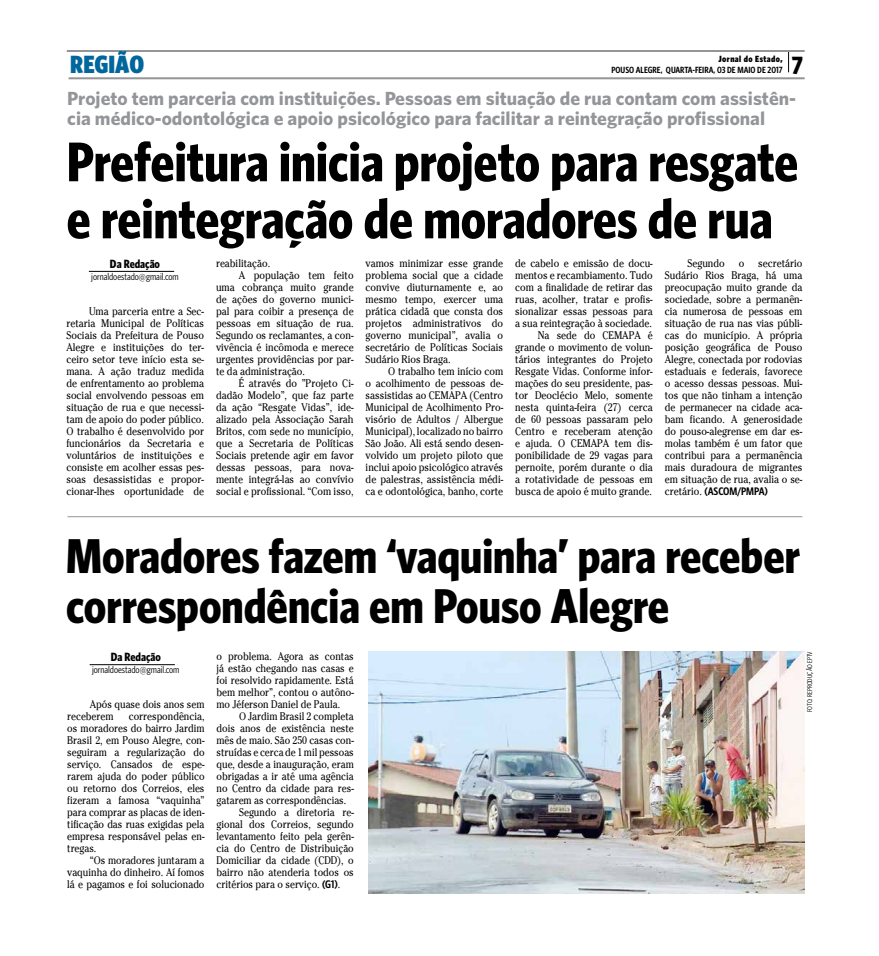
<style>
.page{position:relative;width:879px;height:956px;background:#fff}
.page>*{position:absolute;margin:0;border:0;box-sizing:border-box;transform-origin:0 0}
.t1{font:700 56px/57px "Whitney Condensed";color:#000}
.t2{font:700 49px/50px "Whitney Condensed";color:#000}
.t3{font:900 25px "Whitney Condensed";color:#01669c}
.t4{font:700 25px "Whitney Condensed";color:#000}
.t5{font:700 19px/20px "Whitney";color:#939598}
.t6{font:700 12px "Whitney Condensed";color:#000}
.t7{font:11px/12px "Cheltenham Cnd N";color:#000;text-align:justify}
.t8{font:600 11px "Whitney Condensed";letter-spacing:-.01em;color:#000}
.t9{font:10px "Whitney Condensed";color:#000}
.t10{font:600 9px "Whitney Condensed";color:#000}
.t11{font:900 9px "Whitney Condensed";letter-spacing:.05em;color:#000}
.t12{font:7px "Whitney Condensed";color:#000}
.s1{font-family:"Cheltenham Cnd N";font-weight:400}
.s2{font-family:"Whitney Condensed";font-weight:600}
</style>
<div class="page">
<svg style="left:788px;top:52px;width:1px;height:20px"></svg>
<hr style="left:69px;top:77px;width:735px;height:2px;background:#939598">
<hr style="left:67px;top:50px;width:737px;height:2px;background:#939598">
<hr style="left:89px;top:271px;width:85px;height:1px;background:#000">
<hr style="left:67px;top:516px;width:735px;height:1px;background:#939598">
<hr style="left:90px;top:664px;width:85px;height:1px;background:#000">
<img style="left:368px;top:651px;width:436px;height:242px">
<h3 class="t3" style="left:70px;top:50px;width:75px">REGIÃO</h3>
<p class="t11" style="left:718px;top:54px;width:66px">Jornal do Estado,</p>
<p class="t10" style="left:611px;top:65px;width:172px">POUSO ALEGRE, QUARTA-FEIRA, 03 DE MAIO DE 2017</p>
<h3 class="t4" style="left:792px;top:51px;width:13px">7</h3>
<h3 class="t5" style="left:67px;top:87px;width:730px">Projeto tem parceria com instituições. Pessoas em situação de rua contam com assistên&shy;cia médico-odontológica e apoio psicológico para facilitar a reintegração profissional</h3>
<h1 class="t1" style="left:67px;top:132px;width:733px">Prefeitura inicia projeto para resgate e reintegração de moradores de rua</h1>
<p class="t6" style="left:110px;top:257px;width:52px">Da Redação</p>
<p class="t9" style="left:91px;top:271px;width:89px">jornaldoestado@gmail.com</p>
<p class="t7" style="left:515px;top:256px;width:139px;text-align:right">de cabelo e emissão de docu&shy;mentos e recambiamento. Tudo com a finalidade de retirar das ruas, acolher, tratar e profis&shy;sionalizar essas pessoas para a sua reintegração à sociedade.<br>Na sede do CEMAPA é grande o movimento de volun&shy;tários integrantes do Projeto<br>Resgate Vidas. Conforme infor&shy;mações do seu presidente, pas&shy;tor Deoclécio Melo, somente nesta quinta-feira (27) cerca de 60 pessoas passaram pelo<br>Centro e receberam atenção e ajuda. O CEMAPA tem dis&shy;ponibilidade de 29 vagas para pernoite, porém durante o dia a rotatividade de pessoas em busca de apoio é muito grande.</p>
<p class="t7" style="left:687px;top:256px;width:39px">Segundo</p>
<p class="t7" style="left:739px;top:256px;width:7px">o</p>
<p class="t7" style="left:216px;top:256px;width:56px">reabilitação.</p>
<p class="t7" style="left:239px;top:268px;width:116px">A população tem feito</p>
<p class="t7" style="left:216px;top:280px;width:139px">uma cobrança muito grande</p>
<p class="t7" style="left:216px;top:292px;width:139px">de ações do governo munici-</p>
<p class="t7" style="left:216px;top:304px;width:139px">pal para coibir a presença de</p>
<p class="t7" style="left:216px;top:316px;width:139px">pessoas em situação de rua.</p>
<p class="t7" style="left:216px;top:328px;width:139px">Segundo os reclamantes, a con-</p>
<p class="t7" style="left:216px;top:340px;width:139px">vivência é incômoda e merece</p>
<p class="t7" style="left:216px;top:352px;width:139px">urgentes providências por par-</p>
<p class="t7" style="left:216px;top:364px;width:90px">te da administração.</p>
<p class="t7" style="left:239px;top:376px;width:116px">É através do ”Projeto Ci-</p>
<p class="t7" style="left:216px;top:388px;width:139px">dadão Modelo”, que faz parte</p>
<p class="t7" style="left:216px;top:400px;width:139px">da ação “Resgate Vidas”, ide-</p>
<p class="t7" style="left:216px;top:412px;width:139px">alizado pela Associação Sarah</p>
<p class="t7" style="left:216px;top:424px;width:139px">Britos, com sede no município,</p>
<p class="t7" style="left:216px;top:436px;width:139px">que a Secretaria de Políticas</p>
<p class="t7" style="left:216px;top:448px;width:139px">Sociais pretende agir em favor</p>
<p class="t7" style="left:216px;top:460px;width:139px">dessas pessoas, para nova-</p>
<p class="t7" style="left:216px;top:472px;width:139px">mente integrá-las ao convívio</p>
<p class="t7" style="left:216px;top:484px;width:139px">social e profissional. “Com isso,</p>
<p class="t7" style="left:366px;top:256px;width:139px">vamos minimizar esse grande problema social que a cidade convive diuturnamente e, ao mesmo tempo, exercer uma prática cidadã que consta dos projetos administrativos do governo municipal”, avalia o secretário de Políticas Sociais Sudário Rios Braga.</p>
<p class="t7" style="left:366px;top:364px;width:139px;text-indent:23px">O trabalho tem início com o acolhimento de pessoas de&shy;sassistidas ao CEMAPA (Centro Municipal de Acolhimento Pro&shy;visório de Adultos / Albergue Municipal), localizado no bairro São João. Ali está sendo desen&shy;volvido um projeto piloto que inclui apoio psicológico através de palestras, assistência médi&shy;ca e odontológica, banho, corte</p>
<p class="t7" style="left:665px;top:256px;width:139px;text-indent:93px">secretário Sudário Rios Braga, há uma preocupação muito grande da sociedade, sobre a permanên&shy;cia numerosa de pessoas em situação de rua nas vias públi&shy;cas do município. A própria posição geográfica de Pouso Alegre, conectada por rodovias estaduais e federais, favorece o acesso dessas pessoas. Mui&shy;tos que não tinham a intenção de permanecer na cidade aca&shy;bam ficando. A generosidade do pouso-alegrense em dar es&shy;molas também é um fator que contribui para a permanência mais duradoura de migrantes em situação de rua, avalia o se-</p>
<p class="t8" style="left:665px;top:484px;width:105px"><span class="s1">cretário.</span> (ASCOM/PMPA)</p>
<p class="t7" style="left:66px;top:304px;width:139px;text-indent:23px">Uma parceria entre a Sec&shy;retaria Municipal de Políticas Sociais da Prefeitura de Pouso Alegre e instituições do ter&shy;ceiro setor teve início esta se&shy;mana. A ação traduz medida de enfrentamento ao problema social envolvendo pessoas em situação de rua e que necessi&shy;tam de apoio do poder público.<br>O trabalho é desenvolvido por funcionários da Secretaria e voluntários de instituições e consiste em acolher essas pes&shy;soas desassistidas e propor&shy;cionar-lhes oportunidade de</p>
<h2 class="t2" style="left:66px;top:530px;width:735px">Moradores fazem ‘vaquinha’ para receber correspondência em Pouso Alegre</h2>
<p class="t6" style="left:111px;top:650px;width:52px">Da Redação</p>
<p class="t9" style="left:92px;top:664px;width:89px">jornaldoestado@gmail.com</p>
<p class="t7" style="left:67px;top:697px;width:139px;text-indent:23px">Após quase dois anos sem receberem</p>
<p class="t7" style="left:67px;top:709px;width:139px;text-indent:62px">correspondência, os moradores do bairro Jardim Brasil 2, em Pouso Alegre, con&shy;seguiram a regularização do serviço. Cansados de espe&shy;rarem ajuda do poder público ou retorno dos Correios, eles fizeram a famosa “vaquinha” para comprar as placas de iden&shy;tificação das ruas exigidas pela empresa responsável pelas en&shy;tregas.</p>
<p class="t7" style="left:67px;top:853px;width:139px;text-indent:23px">“Os moradores juntaram a vaquinha do dinheiro. Aí fomos lá e pagamos e foi solucionado</p>
<p class="t7" style="left:216px;top:649px;width:139px">o problema. Agora as contas já estão chegando nas casas e foi resolvido rapidamente. Está bem melhor”, contou o autôno&shy;mo Jéferson Daniel de Paula.</p>
<p class="t7" style="left:239px;top:709px;width:116px">O Jardim Brasil 2 completa</p>
<p class="t7" style="left:216px;top:721px;width:139px">dois anos de existência neste</p>
<p class="t7" style="left:216px;top:733px;width:139px">mês de maio. São 250 casas con-</p>
<p class="t7" style="left:216px;top:745px;width:139px">struídas e cerca de 1 mil pessoas</p>
<p class="t7" style="left:216px;top:757px;width:139px">que, desde a inauguração, eram</p>
<p class="t7" style="left:216px;top:769px;width:139px">obrigadas a ir até uma agência</p>
<p class="t7" style="left:216px;top:781px;width:139px">no Centro da cidade para res-</p>
<p class="t7" style="left:216px;top:793px;width:131px">gatarem as correspondências.</p>
<p class="t7" style="left:239px;top:805px;width:116px">Segundo a diretoria re-</p>
<p class="t7" style="left:216px;top:817px;width:139px">gional dos Correios, segundo</p>
<p class="t7" style="left:216px;top:829px;width:139px">levantamento feito pela gerên-</p>
<p class="t7" style="left:216px;top:841px;width:139px">cia do Centro de Distribuição</p>
<p class="t7" style="left:216px;top:853px;width:139px">Domiciliar da cidade (CDD), o</p>
<p class="t7" style="left:216px;top:865px;width:139px">bairro não atenderia todos os</p>
<p class="t7" style="left:216px;top:877px;width:125px">critérios para o serviço. <span class="s2">(G1)</span>.</p>
<p class="t12" style="left:806px;top:712px;width:62px;rotate:-90deg">FOTO: REPRODUÇÃO EPTV</p>
</div>
